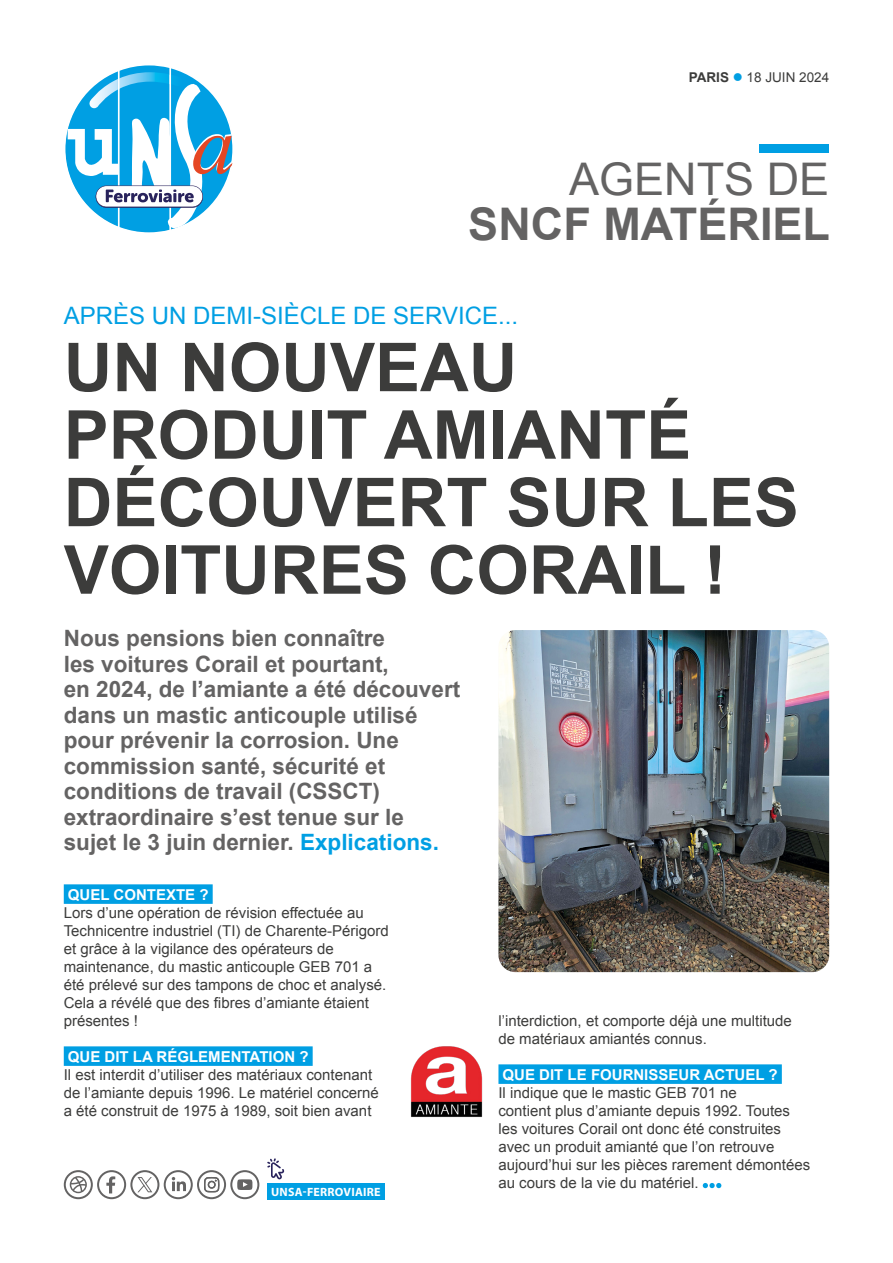
<style>
.page{position:relative;width:893px;height:1263px;background:#fff}
.page>*{position:absolute;margin:0;border:0;box-sizing:border-box;transform-origin:0 0}
.t1{font:700 67.5px/67.5px "Arial";color:#3c3c3b}
.t2{font:700 45px "Arial";color:#646363}
.t3{font:45px "Arial";color:#646363}
.t4{font:24px "Arial";color:#009fe3}
.t5{font:700 22.5px/25.5px "Arial";color:#646363}
.t6{font:15px/18px "Arial";color:#3c3c3b}
.t7{font:700 15px "Arial";color:#fff}
.t8{font:13.5px "Arial";color:#3c3c3b}
.t9{font:700 12px "Myriad Pro";letter-spacing:.02em;color:#fff}
.s1{font-weight:700}
.s2{color:#009fe3}
</style>
<div class="page">
<svg style="left:65px;top:65px;width:168px;height:168px"></svg>
<div style="left:759px;top:144px;width:70px;height:8px;background:#009fe3"></div>
<div style="left:267px;top:1183px;width:118px;height:16px;background:#009fe3"></div>
<svg style="left:267px;top:1158px;width:17px;height:22px"></svg>
<svg style="left:64px;top:1170px;width:195px;height:29px"></svg>
<div style="left:64px;top:884px;width:149px;height:20px;background:#009fe3"></div>
<div style="left:64px;top:1046px;width:249px;height:20px;background:#009fe3"></div>
<div style="left:498px;top:1064px;width:284px;height:20px;background:#009fe3"></div>
<svg style="left:703px;top:1183px;width:18px;height:5px"></svg>
<img style="left:498px;top:630px;width:331px;height:342px">
<img style="left:410px;top:1046px;width:73px;height:71px">
<p class="t8" style="left:689px;top:69px;width:142px"><span class="s1">PARIS</span> <span class="s2">●</span> 18 JUIN 2024</p>
<h2 class="t3" style="left:569px;top:149px;width:262px">AGENTS DE</h2>
<h2 class="t2" style="left:468px;top:194px;width:363px">SNCF MATÉRIEL</h2>
<h3 class="t4" style="left:64px;top:299px;width:456px">APRÈS UN DEMI-SIÈCLE DE SERVICE...</h3>
<h1 class="t1" style="left:64px;top:336px;width:737px">UN NOUVEAU<br>PRODUIT AMIANTÉ<br>DÉCOUVERT SUR LES<br>VOITURES CORAIL !</h1>
<p class="t5" style="left:64px;top:626px;width:398px">Nous pensions bien connaître<br>les voitures Corail et pourtant,<br>en 2024, de l’amiante a été découvert dans un mastic anticouple utilisé pour prévenir la corrosion. Une commission santé, sécurité et conditions de travail (CSSCT) extraordinaire s’est tenue sur le sujet le 3 juin dernier. <span class="s2">Explications.</span></p>
<p class="t7" style="left:68px;top:885px;width:142px">QUEL CONTEXTE ?</p>
<p class="t6" style="left:64px;top:904px;width:327px">Lors d’une opération de révision effectuée au Technicentre industriel (TI) de Charente-Périgord et grâce à la vigilance des opérateurs de maintenance, du mastic anticouple GEB 701 a été prélevé sur des tampons de choc et analysé.<br>Cela a révélé que des fibres d’amiante étaient présentes !</p>
<p class="t7" style="left:68px;top:1047px;width:242px">QUE DIT LA RÉGLEMENTATION ?</p>
<p class="t6" style="left:64px;top:1066px;width:317px">Il est interdit d’utiliser des matériaux contenant de l’amiante depuis 1996. Le matériel concerné a été construit de 1975 à 1989, soit bien avant</p>
<p class="t9" style="left:271px;top:1184px;width:111px">UNSA-FERROVIAIRE</p>
<p class="t6" style="left:498px;top:1012px;width:295px">l’interdiction, et comporte déjà une multitude de matériaux amiantés connus.</p>
<p class="t7" style="left:503px;top:1065px;width:277px">QUE DIT LE FOURNISSEUR ACTUEL ?</p>
<p class="t6" style="left:498px;top:1084px;width:313px">Il indique que le mastic GEB 701 ne<br>contient plus d’amiante depuis 1992. Toutes les voitures Corail ont donc été construites avec un produit amianté que l’on retrouve aujourd’hui sur les pièces rarement démontées au cours de la vie du matériel.</p>
</div>
